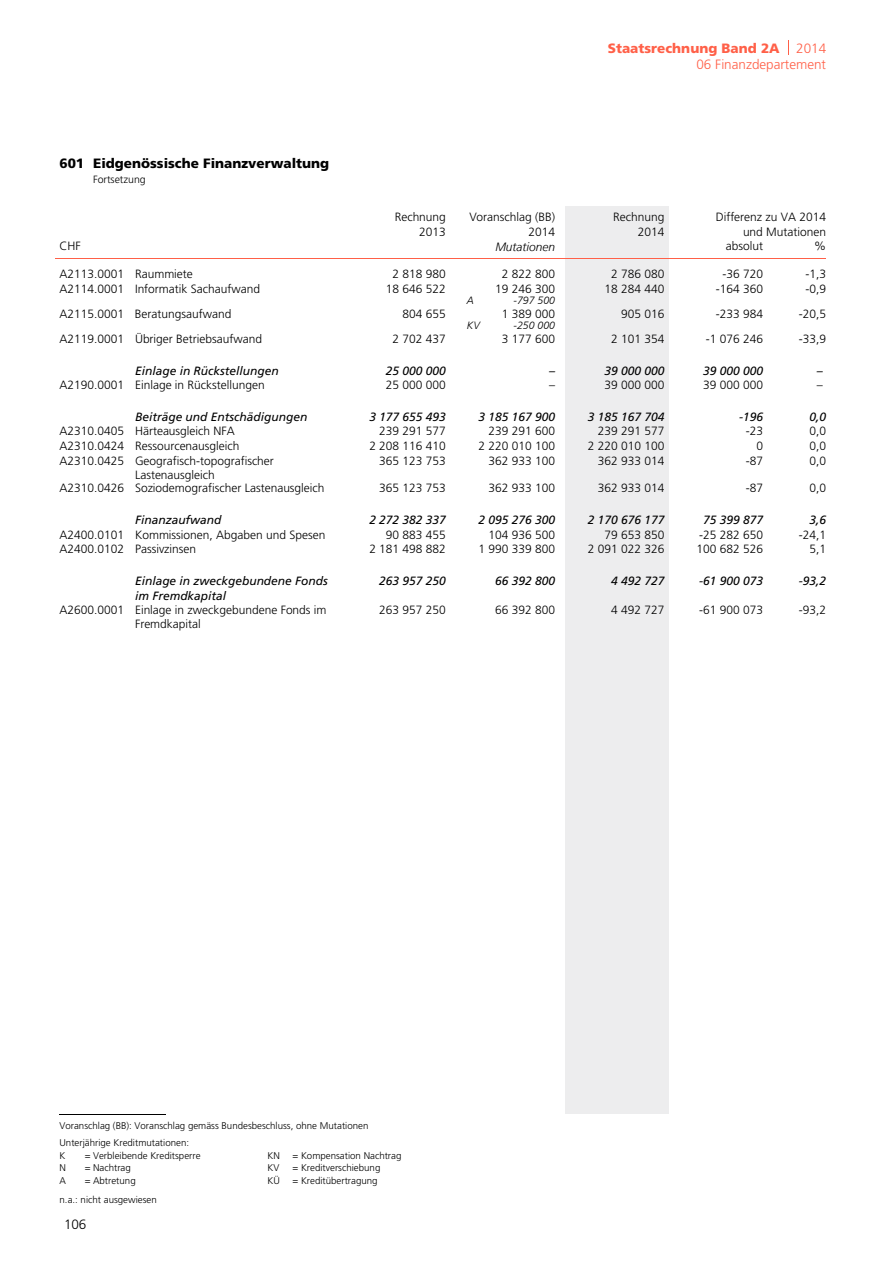
<style>
.page{position:relative;width:893px;height:1263px;background:#fff}
.page>*{position:absolute;margin:0;border:0;box-sizing:border-box;transform-origin:0 0}
.t1{font:300 13.5px/16px "Frutiger LT Std";color:#ff6048;text-align:right}
.t2{font:900 13.5px "Frutiger LT Std";color:#000}
.t3{font:300 13.5px "Frutiger LT Std";color:#000}
.t4{font:300 12px/14px "Frutiger LT Std";color:#000}
.t5{font:italic 12px/14.5px "Frutiger LT Com";color:#000}
.t6{font:italic 300 12px "Frutiger LT Com";color:#000}
.t7{font:italic 300 10.5px "Frutiger LT Com";color:#000}
.t8{font:300 10.5px "Frutiger LT Std";color:#000}
.t9{font:300 9.75px/16.8px "Frutiger LT Std";color:#000}
.s1{font-weight:900}
</style>
<div class="page">
<div style="left:566px;top:206px;width:102px;height:908px;background:#ededee"></div>
<svg style="left:788px;top:40px;width:1px;height:15px"></svg>
<hr style="left:55px;top:258px;width:771px;height:1px;background:#ff6048">
<hr style="left:59px;top:1114px;width:107px;height:1px;background:#000">
<p class="t2" style="left:59px;top:158px;width:271px">601 Eidgenössische Finanzverwaltung</p>
<p class="t8" style="left:93px;top:175px;width:54px">Fortsetzung</p>
<p class="t4" style="left:59px;top:240px;width:23px">CHF</p>
<p class="t1" style="left:608px;top:41px;width:220px"><span class="s1">Staatsrechnung Band 2A</span> 2014<br>06 Finanzdepartement</p>
<p class="t4" style="left:395px;top:211px;width:53px">Rechnung</p>
<p class="t4" style="left:469px;top:211px;width:87px">Voranschlag (BB)</p>
<p class="t4" style="left:419px;top:226px;width:28px">2013</p>
<p class="t4" style="left:528px;top:226px;width:28px">2014</p>
<p class="t6" style="left:495px;top:242px;width:61px">Mutationen</p>
<p class="t4" style="left:613px;top:211px;width:53px">Rechnung</p>
<p class="t4" style="left:638px;top:226px;width:28px">2014</p>
<p class="t4" style="left:716px;top:211px;width:112px">Differenz zu VA 2014</p>
<p class="t4" style="left:726px;top:240px;width:39px">absolut</p>
<p class="t4" style="left:814px;top:240px;width:13px">%</p>
<p class="t4" style="left:743px;top:226px;width:85px">und Mutationen</p>
<p class="t4" style="left:59px;top:268px;width:135px">A2113.0001 Raummiete</p>
<p class="t4" style="left:393px;top:268px;width:55px">2 818 980</p>
<p class="t4" style="left:722px;top:268px;width:42px">-36 720</p>
<p class="t4" style="left:805px;top:268px;width:22px">-1,3</p>
<p class="t4" style="left:502px;top:268px;width:55px">2 822 800</p>
<p class="t4" style="left:611px;top:268px;width:55px">2 786 080</p>
<p class="t4" style="left:59px;top:282px;width:202px">A2114.0001 Informatik Sachaufwand</p>
<p class="t4" style="left:604px;top:282px;width:61px">18 284 440</p>
<p class="t4" style="left:386px;top:282px;width:61px">18 646 522</p>
<p class="t4" style="left:716px;top:282px;width:49px">-164 360</p>
<p class="t4" style="left:805px;top:282px;width:22px">-0,9</p>
<p class="t4" style="left:495px;top:282px;width:61px">19 246 300</p>
<p class="t7" style="left:467px;top:296px;width:9px">A</p>
<p class="t7" style="left:513px;top:296px;width:43px">-797 500</p>
<p class="t4" style="left:59px;top:307px;width:173px">A2115.0001 Beratungsaufwand</p>
<p class="t4" style="left:403px;top:307px;width:45px">804 655</p>
<p class="t4" style="left:716px;top:307px;width:49px">-233 984</p>
<p class="t4" style="left:799px;top:307px;width:29px">-20,5</p>
<p class="t4" style="left:502px;top:307px;width:55px">1 389 000</p>
<p class="t4" style="left:621px;top:307px;width:45px">905 016</p>
<p class="t7" style="left:467px;top:321px;width:14px">KV</p>
<p class="t7" style="left:513px;top:321px;width:43px">-250 000</p>
<p class="t4" style="left:59px;top:333px;width:204px">A2119.0001 Übriger Betriebsaufwand</p>
<p class="t4" style="left:611px;top:333px;width:55px">2 101 354</p>
<p class="t4" style="left:393px;top:333px;width:55px">2 702 437</p>
<p class="t4" style="left:706px;top:333px;width:59px">-1 076 246</p>
<p class="t4" style="left:799px;top:333px;width:29px">-33,9</p>
<p class="t4" style="left:502px;top:333px;width:55px">3 177 600</p>
<p class="t5" style="left:135px;top:364px;width:145px">Einlage in Rückstellungen</p>
<p class="t5" style="left:604px;top:364px;width:61px">39 000 000</p>
<p class="t5" style="left:386px;top:364px;width:61px">25 000 000</p>
<p class="t5" style="left:703px;top:364px;width:61px">39 000 000</p>
<p class="t5" style="left:817px;top:364px;width:7px">–</p>
<p class="t5" style="left:549px;top:364px;width:7px">–</p>
<p class="t4" style="left:59px;top:379px;width:207px">A2190.0001 Einlage in Rückstellungen</p>
<p class="t4" style="left:604px;top:379px;width:61px">39 000 000</p>
<p class="t4" style="left:386px;top:379px;width:61px">25 000 000</p>
<p class="t4" style="left:703px;top:379px;width:61px">39 000 000</p>
<p class="t4" style="left:817px;top:379px;width:7px">–</p>
<p class="t4" style="left:549px;top:379px;width:7px">–</p>
<p class="t5" style="left:135px;top:411px;width:174px">Beiträge und Entschädigungen</p>
<p class="t5" style="left:588px;top:411px;width:78px">3 185 167 704</p>
<p class="t5" style="left:369px;top:411px;width:78px">3 177 655 493</p>
<p class="t5" style="left:739px;top:411px;width:25px">-196</p>
<p class="t5" style="left:809px;top:411px;width:18px">0,0</p>
<p class="t5" style="left:478px;top:411px;width:78px">3 185 167 900</p>
<p class="t4" style="left:59px;top:425px;width:177px">A2310.0405 Härteausgleich NFA</p>
<p class="t4" style="left:598px;top:425px;width:68px">239 291 577</p>
<p class="t4" style="left:379px;top:425px;width:68px">239 291 577</p>
<p class="t4" style="left:746px;top:425px;width:19px">-23</p>
<p class="t4" style="left:809px;top:425px;width:18px">0,0</p>
<p class="t4" style="left:488px;top:425px;width:68px">239 291 600</p>
<p class="t4" style="left:59px;top:440px;width:182px">A2310.0424 Ressourcenausgleich</p>
<p class="t4" style="left:588px;top:440px;width:78px">2 220 010 100</p>
<p class="t4" style="left:369px;top:440px;width:78px">2 208 116 410</p>
<p class="t4" style="left:756px;top:440px;width:8px">0</p>
<p class="t4" style="left:809px;top:440px;width:18px">0,0</p>
<p class="t4" style="left:478px;top:440px;width:78px">2 220 010 100</p>
<p class="t4" style="left:135px;top:454px;width:140px;text-indent:-76px">A2310.0425 Geografisch-topografischer<br>Lastenausgleich</p>
<p class="t4" style="left:379px;top:454px;width:68px">365 123 753</p>
<p class="t4" style="left:746px;top:454px;width:19px">-87</p>
<p class="t4" style="left:809px;top:454px;width:18px">0,0</p>
<p class="t4" style="left:488px;top:454px;width:68px">362 933 100</p>
<p class="t4" style="left:598px;top:454px;width:68px">362 933 014</p>
<p class="t4" style="left:59px;top:482px;width:267px">A2310.0426 Soziodemografischer Lastenausgleich</p>
<p class="t4" style="left:598px;top:482px;width:68px">362 933 014</p>
<p class="t4" style="left:379px;top:482px;width:68px">365 123 753</p>
<p class="t4" style="left:746px;top:482px;width:19px">-87</p>
<p class="t4" style="left:809px;top:482px;width:18px">0,0</p>
<p class="t4" style="left:488px;top:482px;width:68px">362 933 100</p>
<p class="t5" style="left:135px;top:514px;width:88px">Finanzaufwand</p>
<p class="t5" style="left:588px;top:514px;width:78px">2 170 676 177</p>
<p class="t5" style="left:369px;top:514px;width:78px">2 272 382 337</p>
<p class="t5" style="left:703px;top:514px;width:61px">75 399 877</p>
<p class="t5" style="left:809px;top:514px;width:18px">3,6</p>
<p class="t5" style="left:478px;top:514px;width:78px">2 095 276 300</p>
<p class="t4" style="left:59px;top:528px;width:267px">A2400.0101 Kommissionen, Abgaben und Spesen</p>
<p class="t4" style="left:604px;top:528px;width:61px">79 653 850</p>
<p class="t4" style="left:386px;top:528px;width:61px">90 883 455</p>
<p class="t4" style="left:699px;top:528px;width:65px">-25 282 650</p>
<p class="t4" style="left:799px;top:528px;width:29px">-24,1</p>
<p class="t4" style="left:488px;top:528px;width:68px">104 936 500</p>
<p class="t4" style="left:59px;top:543px;width:138px">A2400.0102 Passivzinsen</p>
<p class="t4" style="left:369px;top:543px;width:78px">2 181 498 882</p>
<p class="t4" style="left:696px;top:543px;width:68px">100 682 526</p>
<p class="t4" style="left:809px;top:543px;width:18px">5,1</p>
<p class="t4" style="left:478px;top:543px;width:78px">1 990 339 800</p>
<p class="t4" style="left:588px;top:543px;width:78px">2 091 022 326</p>
<p class="t5" style="left:135px;top:575px;width:194px">Einlage in zweckgebundene Fonds im Fremdkapital</p>
<p class="t5" style="left:379px;top:575px;width:68px">263 957 250</p>
<p class="t5" style="left:699px;top:575px;width:65px">-61 900 073</p>
<p class="t5" style="left:799px;top:575px;width:29px">-93,2</p>
<p class="t5" style="left:495px;top:575px;width:61px">66 392 800</p>
<p class="t5" style="left:611px;top:575px;width:55px">4 492 727</p>
<p class="t4" style="left:135px;top:604px;width:193px;text-indent:-76px">A2600.0001 Einlage in zweckgebundene Fonds im<br>Fremdkapital</p>
<p class="t4" style="left:379px;top:604px;width:68px">263 957 250</p>
<p class="t4" style="left:699px;top:604px;width:65px">-61 900 073</p>
<p class="t4" style="left:799px;top:604px;width:29px">-93,2</p>
<p class="t4" style="left:495px;top:604px;width:61px">66 392 800</p>
<p class="t4" style="left:611px;top:604px;width:55px">4 492 727</p>
<p class="t9" style="left:59px;top:1118px;width:310px">Voranschlag (BB): Voranschlag gemäss Bundesbeschluss, ohne Mutationen<br>Unterjährige Kreditmutationen:</p>
<p class="t9" style="left:59px;top:1148px;width:7px">K</p>
<p class="t9" style="left:85px;top:1148px;width:117px">= Verbleibende Kreditsperre</p>
<p class="t9" style="left:267px;top:1148px;width:14px">KN</p>
<p class="t9" style="left:293px;top:1148px;width:110px">= Kompensation Nachtrag</p>
<p class="t9" style="left:59px;top:1160px;width:8px">N</p>
<p class="t9" style="left:85px;top:1160px;width:48px">= Nachtrag</p>
<p class="t9" style="left:267px;top:1160px;width:13px">KV</p>
<p class="t9" style="left:293px;top:1160px;width:89px">= Kreditverschiebung</p>
<p class="t9" style="left:59px;top:1173px;width:8px">A</p>
<p class="t9" style="left:85px;top:1173px;width:53px">= Abtretung</p>
<p class="t9" style="left:267px;top:1173px;width:14px">KÜ</p>
<p class="t9" style="left:293px;top:1173px;width:87px">= Kreditübertragung</p>
<p class="t9" style="left:60px;top:1192px;width:99px">n.a.: nicht ausgewiesen</p>
<p class="t3" style="left:64px;top:1219px;width:24px">106</p>
</div>
